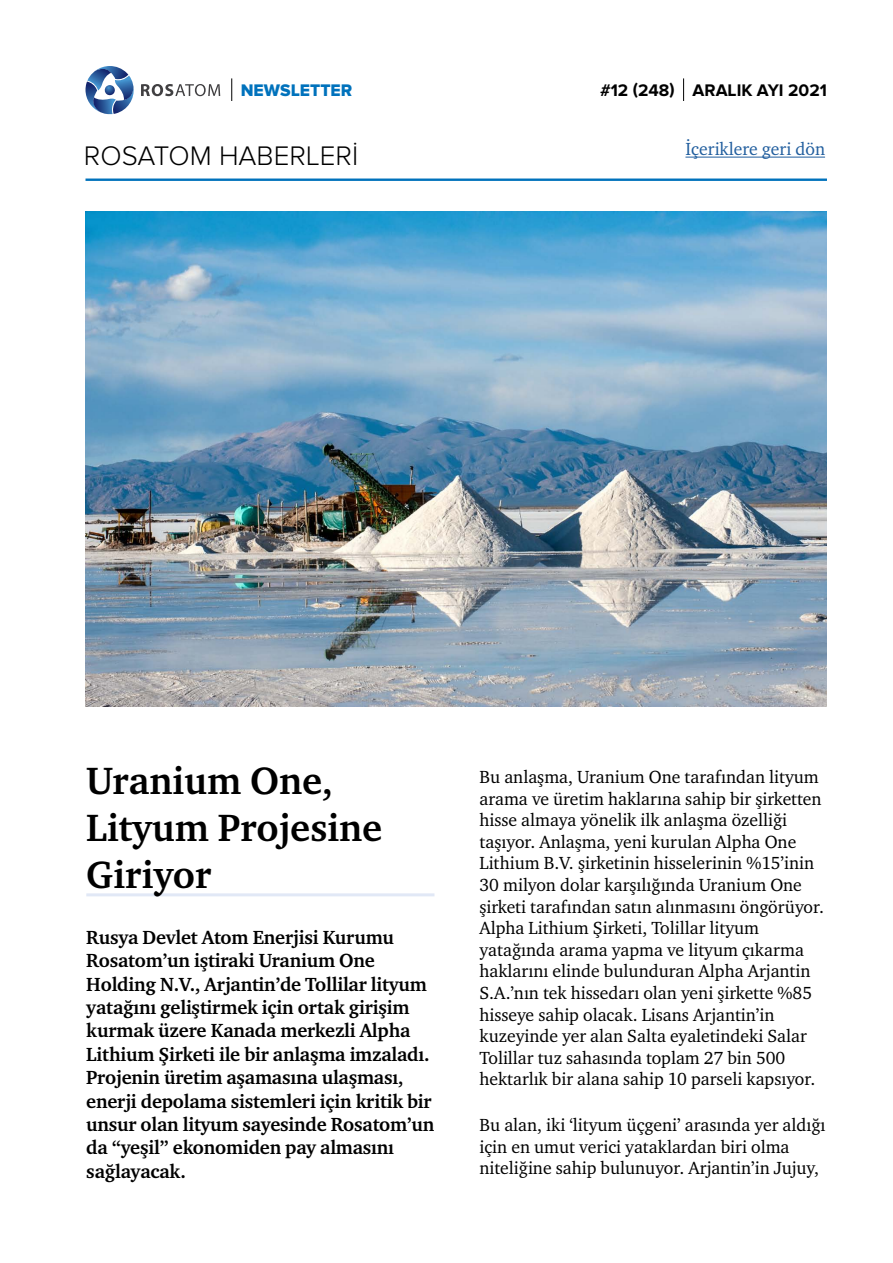
<style>
.page{position:relative;width:893px;height:1263px;background:#fff}
.page>*{position:absolute;margin:0;border:0;box-sizing:border-box;transform-origin:0 0}
.t1{font:700 39px/46.8px "Charter ITC";color:#000}
.t2{font:300 27.9px "Proxima Nova";color:#000}
.t3{font:700 19.5px/23.4px "Charter ITC";letter-spacing:-.01em;color:#000}
.t4{font:18px/21.6px "Charter ITC";color:#000}
.t5{font:18px "Charter ITC";color:#215e9e}
.t6{font:700 17.4px "Proxima Nova";color:#000}
.t7{font:17.4px "Proxima Nova Extrabld";color:#0072bc}
</style>
<div class="page">
<hr style="left:685px;top:157px;width:140px;height:1px;background:#215e9e">
<hr style="left:86px;top:179px;width:741px;height:2px;background:#0072bc">
<svg style="left:683px;top:78px;width:1px;height:23px"></svg>
<svg style="left:86px;top:66px;width:48px;height:48px"></svg>
<svg style="left:141px;top:84px;width:79px;height:12px"></svg>
<svg style="left:231px;top:78px;width:1px;height:23px"></svg>
<img style="left:86px;top:212px;width:741px;height:494px">
<hr style="left:86px;top:893px;width:348px;height:3px;background:#e1e8f6">
<p class="t7" style="left:241px;top:80px;width:113px">NEWSLETTER</p>
<p class="t6" style="left:600px;top:80px;width:228px">#12 (248) ARALIK AYI 2021</p>
<h2 class="t2" style="left:84px;top:140px;width:276px">ROSATOM HABERLERİ</h2>
<p class="t5" style="left:685px;top:138px;width:141px">İçeriklere geri dön</p>
<h1 class="t1" style="left:86px;top:758px;width:297px">Uranium One,<br>Lityum Projesine<br>Giriyor</h1>
<p class="t3" style="left:86px;top:926px;width:350px">Rusya Devlet Atom Enerjisi Kurumu Rosatom’un iştiraki Uranium One Holding N.V., Arjantin’de Tollilar lityum yatağını geliştirmek için ortak girişim kurmak üzere Kanada merkezli Alpha Lithium Şirketi ile bir anlaşma imzaladı.<br>Projenin üretim aşamasına ulaşması, enerji depolama sistemleri için kritik bir unsur olan lityum sayesinde Rosatom’un da “yeşil” ekonomiden pay almasını sağlayacak.</p>
<p class="t4" style="left:479px;top:766px;width:346px">Bu anlaşma, Uranium One tarafından lityum arama ve üretim haklarına sahip bir şirketten hisse almaya yönelik ilk anlaşma özelliği taşıyor. Anlaşma, yeni kurulan Alpha One Lithium B.V. şirketinin hisselerinin %15’inin 30 milyon dolar karşılığında Uranium One şirketi tarafından satın alınmasını öngörüyor.<br>Alpha Lithium Şirketi, Tolillar lityum yatağında arama yapma ve lityum çıkarma haklarını elinde bulunduran Alpha Arjantin S.A.’nın tek hissedarı olan yeni şirkette %85 hisseye sahip olacak. Lisans Arjantin’in kuzeyinde yer alan Salta eyaletindeki Salar Tolillar tuz sahasında toplam 27 bin 500 hektarlık bir alana sahip 10 parseli kapsıyor.</p>
<p class="t4" style="left:479px;top:1114px;width:348px">Bu alan, iki ‘lityum üçgeni’ arasında yer aldığı için en umut verici yataklardan biri olma niteliğine sahip bulunuyor. Arjantin’in Jujuy,</p>
</div>
